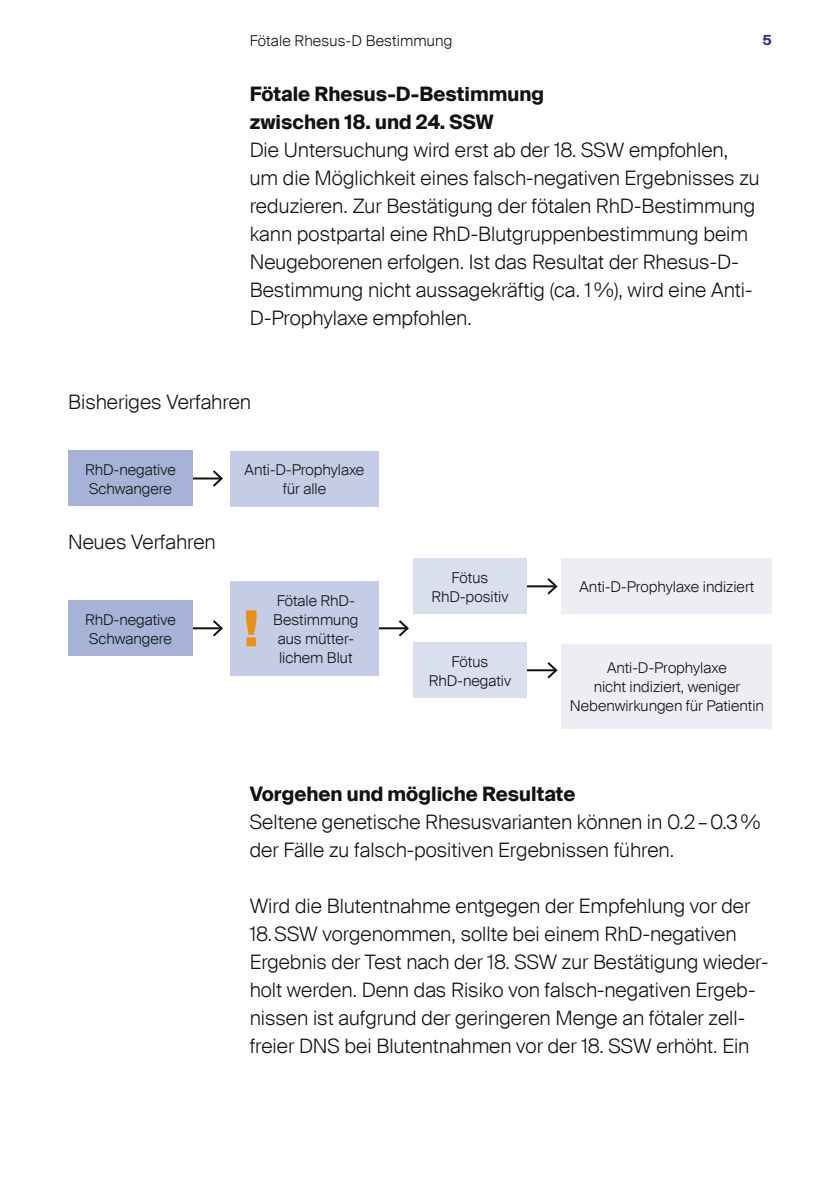
<style>
.page{position:relative;width:840px;height:1191px;background:#fff}
.page>*{position:absolute;margin:0;border:0;box-sizing:border-box;transform-origin:0 0}
.Fliesstext__10pt{font:300 20px/28px "Suisse Intl";color:#121212}
.Zwischentitel__10pt{font:700 20px/28px "Suisse Intl";color:#121212}
.Fliesstext__10pt-2{font:300 15px/19px "Suisse Intl";color:#121212;text-align:center}
.t1{font:700 14px "Suisse Intl";color:#3e2681}
</style>
<div class="page">
<hr style="left:191px;top:477px;width:30px;height:2px;background:#121212">
<svg style="left:210px;top:470px;width:13px;height:17px"></svg>
<div style="left:68px;top:450px;width:125px;height:56px;background:#a6b2d6"></div>
<div style="left:230px;top:450px;width:148px;height:56px;background:#c5cce5"></div>
<hr style="left:191px;top:627px;width:30px;height:2px;background:#121212">
<svg style="left:210px;top:620px;width:13px;height:17px"></svg>
<hr style="left:377px;top:627px;width:30px;height:2px;background:#121212">
<svg style="left:396px;top:620px;width:13px;height:17px"></svg>
<hr style="left:525px;top:669px;width:31px;height:2px;background:#121212">
<svg style="left:545px;top:662px;width:13px;height:17px"></svg>
<hr style="left:525px;top:585px;width:31px;height:2px;background:#121212">
<svg style="left:545px;top:578px;width:13px;height:17px"></svg>
<div style="left:68px;top:600px;width:125px;height:56px;background:#a6b2d6"></div>
<div style="left:230px;top:581px;width:148px;height:94px;background:#c5cce5"></div>
<div style="left:413px;top:558px;width:113px;height:56px;background:#dadfef"></div>
<div style="left:413px;top:642px;width:113px;height:56px;background:#dadfef"></div>
<div style="left:561px;top:558px;width:210px;height:56px;background:#edeef4"></div>
<div style="left:561px;top:644px;width:210px;height:84px;background:#edeef4"></div>
<svg style="left:246px;top:610px;width:10px;height:36px"></svg>
<p class="Fliesstext__10pt-2" style="left:249px;top:31px;width:204px">Fötale Rhesus-D Bestimmung</p>
<p class="t1" style="left:762px;top:32px;width:11px">5</p>
<p class="Zwischentitel__10pt" style="left:249px;top:80px;width:296px">Fötale Rhesus-D-Bestimmung zwischen 18. und 24. SSW</p>
<p class="Fliesstext__10pt" style="left:249px;top:136px;width:511px">Die Untersuchung wird erst ab der 18. SSW empfohlen, um die Möglichkeit eines falsch-negativen Ergebnisses zu reduzieren. Zur Bestätigung der fötalen RhD-Bestimmung kann postpartal eine RhD-Blutgruppenbestimmung beim Neugeborenen erfolgen. Ist das Resultat der Rhesus-D-Bestimmung nicht aussagekräftig (ca. 1%), wird eine Anti-D-Prophylaxe empfohlen.</p>
<p class="Fliesstext__10pt" style="left:68px;top:388px;width:184px">Bisheriges Verfahren</p>
<p class="Fliesstext__10pt-2" style="left:85px;top:460px;width:92px;text-align:left">RhD-negative<br>Schwangere</p>
<p class="Fliesstext__10pt-2" style="left:244px;top:460px;width:121px">Anti-D-Prophylaxe für alle</p>
<p class="Fliesstext__10pt" style="left:68px;top:528px;width:149px">Neues Verfahren</p>
<p class="Fliesstext__10pt-2" style="left:85px;top:610px;width:92px;text-align:left">RhD-negative<br>Schwangere</p>
<p class="Fliesstext__10pt-2" style="left:273px;top:591px;width:87px">Fötale RhD-<br>Bestimmung aus mütter&shy;lichem Blut</p>
<p class="Fliesstext__10pt-2" style="left:431px;top:568px;width:78px">Fötus<br>RhD-positiv</p>
<p class="Fliesstext__10pt-2" style="left:428px;top:652px;width:84px">Fötus<br>RhD-negativ</p>
<p class="Fliesstext__10pt-2" style="left:579px;top:577px;width:176px">Anti-D-Prophylaxe indiziert</p>
<p class="Fliesstext__10pt-2" style="left:569px;top:658px;width:195px">Anti-D-Prophylaxe<br>nicht indiziert, weniger<br>Nebenwirkungen für Patientin</p>
<p class="Zwischentitel__10pt" style="left:249px;top:780px;width:327px">Vorgehen und mögliche Resultate</p>
<p class="Fliesstext__10pt" style="left:249px;top:808px;width:512px">Seltene genetische Rhesusvarianten können in 0.2–0.3% der Fälle zu falsch-positiven Ergebnissen führen.</p>
<p class="Fliesstext__10pt" style="left:249px;top:892px;width:518px">Wird die Blutentnahme entgegen der Empfehlung vor der 18.SSW vorgenommen, sollte bei einem RhD-negativen Ergebnis der Test nach der 18. SSW zur Bestätigung wieder&shy;holt werden. Denn das Risiko von falsch-negativen Ergeb&shy;nissen ist aufgrund der geringeren Menge an fötaler zell&shy;freier DNS bei Blutentnahmen vor der 18. SSW erhöht. Ein</p>
</div>
